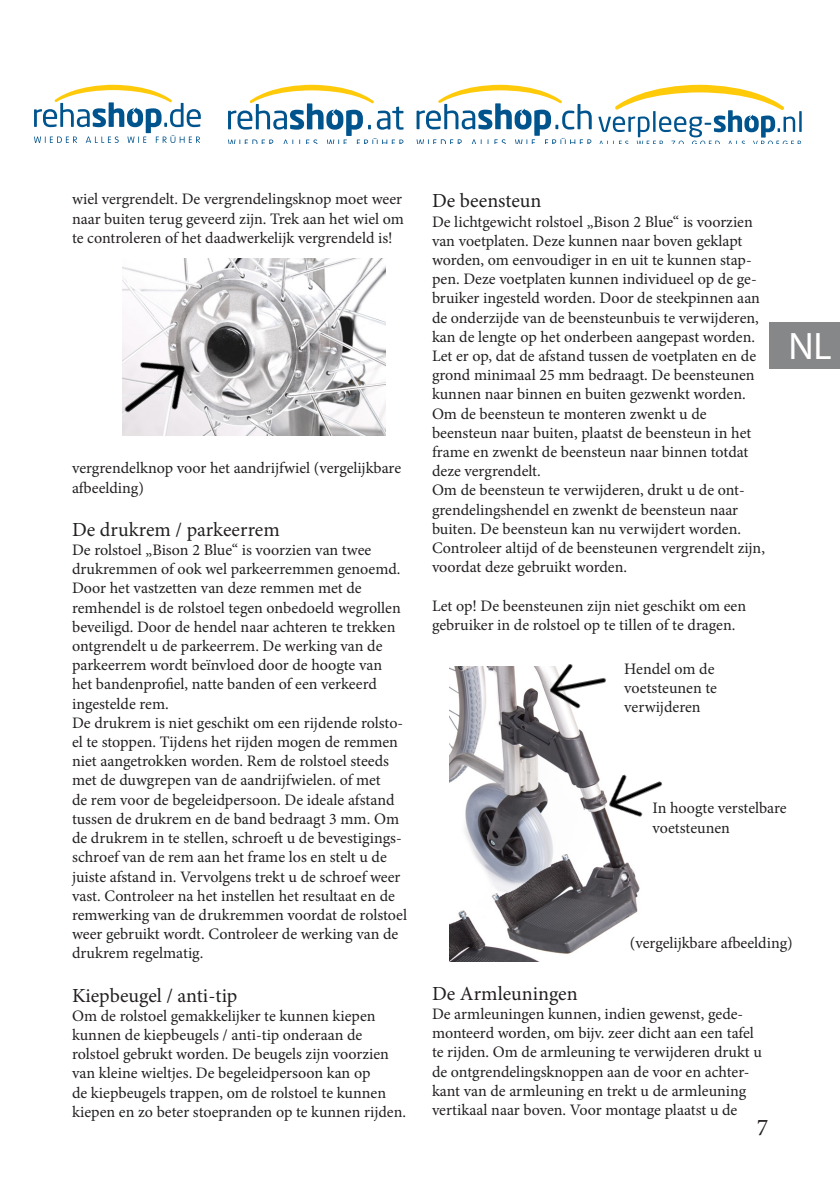
<style>
.page{position:relative;width:840px;height:1191px;background:#fff}
.page>*{position:absolute;margin:0;border:0;box-sizing:border-box;transform-origin:0 0}
.t1{font:38.4px "Myriad Pro";color:#fff}
.t2{font:24px "Minion Pro";color:#231f20}
.t3{font:20px "Minion Pro";color:#231f20}
.t4{font:16px/19.2px "Minion Pro";color:#231f20}
</style>
<div class="page">
<svg style="left:228px;top:85px;width:175px;height:59px"></svg>
<svg style="left:416px;top:85px;width:175px;height:58px"></svg>
<svg style="left:34px;top:85px;width:167px;height:58px"></svg>
<hr style="left:798px;top:111px;width:3px;height:21px;background:#00548e">
<svg style="left:598px;top:85px;width:202px;height:58px"></svg>
<div style="left:769px;top:322px;width:70px;height:47px;background:#868788"></div>
<img style="left:122px;top:258px;width:263px;height:178px">
<img style="left:122px;top:331px;width:91px;height:105px">
<img style="left:449px;top:667px;width:191px;height:294px">
<img style="left:538px;top:664px;width:75px;height:58px">
<img style="left:591px;top:751px;width:72px;height:84px">
<p class="t4" style="left:72px;top:190px;width:333px;text-align:justify">wiel vergrendelt. De vergrendelingsknop moet weer naar buiten terug geveerd zijn. Trek aan het wiel om te controleren of het daadwerkelijk vergrendeld is!</p>
<p class="t4" style="left:72px;top:459px;width:330px">vergrendelknop voor het aandrijfwiel (vergelijkbare afbeelding)</p>
<p class="t3" style="left:72px;top:516px;width:209px">De drukrem / parkeerrem</p>
<p class="t4" style="left:72px;top:540px;width:330px">De rolstoel „Bison 2 Blue“ is voorzien van twee drukremmen of ook wel parkeerremmen genoemd.<br>Door het vastzetten van deze remmen met de remhendel is de rolstoel tegen onbedoeld wegrollen beveiligd. Door de hendel naar achteren te trekken ontgrendelt u de parkeerrem. De werking van de parkeerrem wordt beïnvloed door de hoogte van het bandenprofiel, natte banden of een verkeerd ingestelde rem.</p>
<p class="t4" style="left:72px;top:713px;width:336px">De drukrem is niet geschikt om een rijdende rolsto&shy;el te stoppen. Tijdens het rijden mogen de remmen niet aangetrokken worden. Rem de rolstoel steeds met de duwgrepen van de aandrijfwielen. of met<br>de rem voor de begeleidpersoon. De ideale afstand tussen de drukrem en de band bedraagt 3 mm. Om de drukrem in te stellen, schroeft u de bevestigings&shy;schroef van de rem aan het frame los en stelt u de juiste afstand in. Vervolgens trekt u de schroef weer vast. Controleer na het instellen het resultaat en de remwerking van de drukremmen voordat de rolstoel weer gebruikt wordt. Controleer de werking van de drukrem regelmatig.</p>
<p class="t3" style="left:72px;top:981px;width:167px">Kiepbeugel / anti-tip</p>
<p class="t4" style="left:72px;top:1006px;width:335px">Om de rolstoel gemakkelijker te kunnen kiepen kunnen de kiepbeugels / anti-tip onderaan de rolstoel gebrukt worden. De beugels zijn voorzien van kleine wieltjes. De begeleidpersoon kan op<br>de kiepbeugels trappen, om de rolstoel te kunnen kiepen en zo beter stoepranden op te kunnen rijden.</p>
<p class="t3" style="left:432px;top:188px;width:111px">De beensteun</p>
<p class="t4" style="left:432px;top:212px;width:329px">De lichtgewicht rolstoel „Bison 2 Blue“ is voorzien van voetplaten. Deze kunnen naar boven geklapt worden, om eenvoudiger in en uit te kunnen stap&shy;pen. Deze voetplaten kunnen individueel op de ge&shy;bruiker ingesteld worden. Door de steekpinnen aan de onderzijde van de beensteunbuis te verwijderen, kan de lengte op het onderbeen aangepast worden.<br>Let er op, dat de afstand tussen de voetplaten en de grond minimaal 25 mm bedraagt. De beensteunen kunnen naar binnen en buiten gezwenkt worden.</p>
<p class="t4" style="left:432px;top:404px;width:321px">Om de beensteun te monteren zwenkt u de beensteun naar buiten, plaatst de beensteun in het frame en zwenkt de beensteun naar binnen totdat deze vergrendelt.</p>
<p class="t4" style="left:432px;top:481px;width:314px">Om de beensteun te verwijderen, drukt u de ont&shy;grendelingshendel en zwenkt de beensteun naar</p>
<p class="t4" style="left:432px;top:519px;width:310px">buiten. De beensteun kan nu verwijdert worden.</p>
<p class="t4" style="left:432px;top:538px;width:334px">Controleer altijd of de beensteunen vergrendelt zijn, voordat deze gebruikt worden.</p>
<p class="t4" style="left:432px;top:596px;width:315px">Let op! De beensteunen zijn niet geschikt om een gebruiker in de rolstoel op te tillen of te dragen.</p>
<p class="t4" style="left:624px;top:659px;width:92px">Hendel om de</p>
<p class="t4" style="left:624px;top:678px;width:94px">voetsteunen te</p>
<p class="t4" style="left:624px;top:697px;width:78px">verwijderen</p>
<p class="t1" style="left:787px;top:322px;width:45px">NL</p>
<p class="t4" style="left:652px;top:799px;width:136px">In hoogte verstelbare</p>
<p class="t4" style="left:652px;top:818px;width:79px">voetsteunen</p>
<p class="t4" style="left:629px;top:933px;width:164px">(vergelijkbare afbeelding)</p>
<p class="t3" style="left:432px;top:980px;width:147px">De Armleuningen</p>
<p class="t4" style="left:432px;top:1004px;width:331px">De armleuningen kunnen, indien gewenst, gede&shy;monteerd worden, om bijv. zeer dicht aan een tafel te rijden. Om de armleuning te verwijderen drukt u de ontgrendelingsknoppen aan de voor en achter&shy;kant van de armleuning en trekt u de armleuning vertikaal naar boven. Voor montage plaatst u de</p>
<h2 class="t2" style="left:756px;top:1111px;width:13px">7</h2>
</div>
